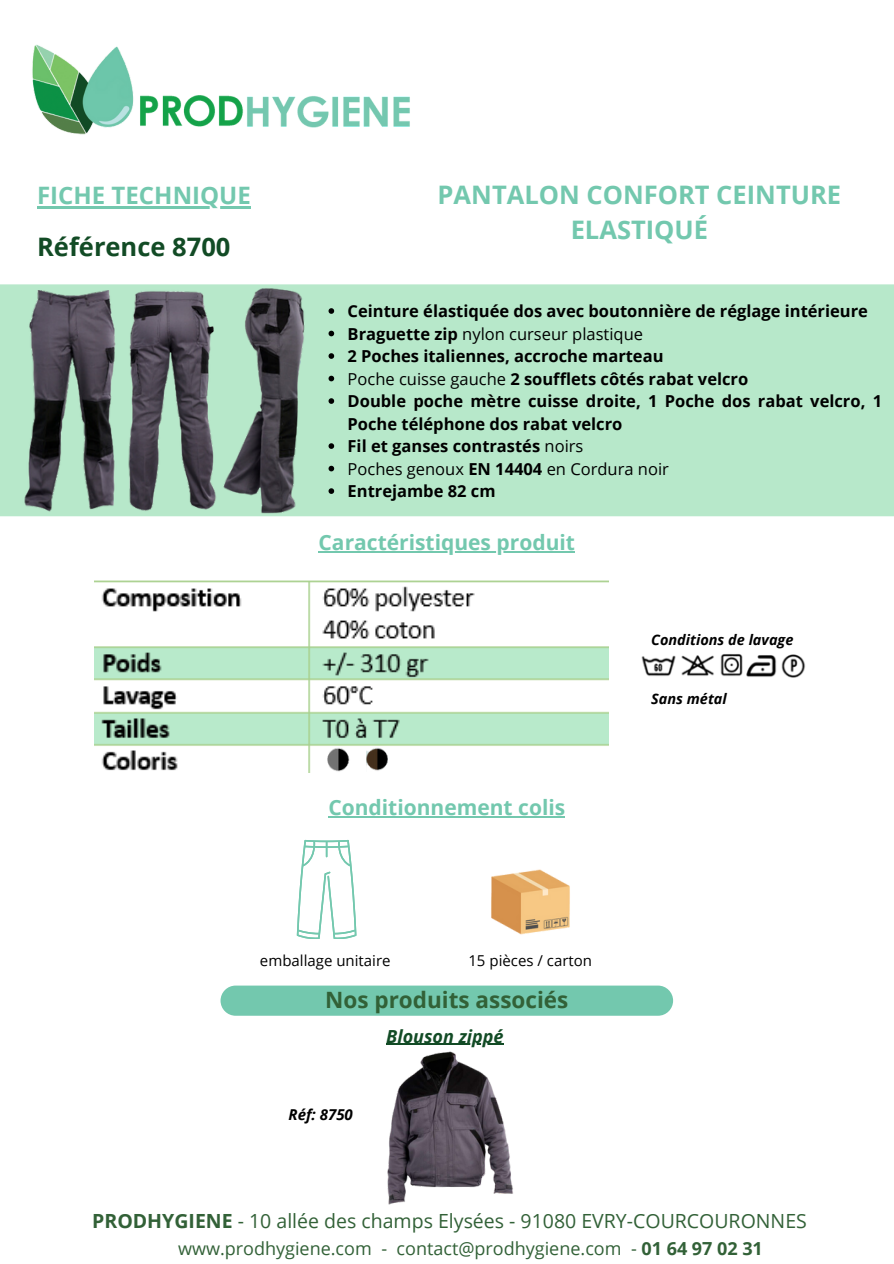
<style>
.page{position:relative;width:894px;height:1264px;background:#fff}
.page>*{position:absolute;margin:0;border:0;box-sizing:border-box;transform-origin:0 0}
.t1{font:700 25.5px/34.8px "Open Sans";color:#73c8ae;text-align:center}
.t2{font:700 25.5px "Open Sans";color:#124b25}
.t3{font:700 24px "Open Sans";color:#73c8ae}
.t4{font:700 22.5px "Open Sans";color:#326137}
.t5{font:700 21px "Open Sans";color:#73c8ae}
.t6{font:19.5px "Open Sans";color:#326137}
.t7{font:18px "Open Sans";color:#326137}
.t8{font:italic 700 18px "Open Sans";color:#124b25}
.t9{font:700 16.5px/22.5px "Open Sans";color:#000}
.t10{font:16.5px "Open Sans";color:#000}
.t11{font:15px "Open Sans";color:#000}
.t12{font:italic 700 15px "Open Sans";color:#000}
.t13{font:italic 700 14.4px "Open Sans";color:#000}
.s1{font-weight:700}
.s2{font-weight:400}
</style>
<div class="page">
<img style="left:32px;top:44px;width:378px;height:91px">
<div style="left:0;top:284px;width:893px;height:232px;background:#b7e8ca"></div>
<div style="left:0;top:295px;width:893px;height:211px;background:#b7e8ca"></div>
<div style="left:220px;top:985px;width:453px;height:30px;background:#73c8ae;border-radius:15px"></div>
<img style="left:491px;top:869px;width:79px;height:66px">
<img style="left:641px;top:654px;width:165px;height:24px">
<img style="left:387px;top:1051px;width:126px;height:154px">
<img style="left:94px;top:580px;width:514px;height:192px">
<img style="left:326px;top:746px;width:25px;height:26px">
<img style="left:366px;top:747px;width:21px;height:24px">
<img style="left:20px;top:291px;width:98px;height:221px">
<img style="left:127px;top:289px;width:89px;height:222px">
<img style="left:216px;top:284px;width:97px;height:232px">
<svg style="left:297px;top:840px;width:59px;height:99px"></svg>
<hr style="left:37px;top:206px;width:214px;height:2px;background:#73c8ae">
<hr style="left:318px;top:551px;width:257px;height:1px;background:#73c8ae">
<hr style="left:328px;top:816px;width:237px;height:1px;background:#73c8ae">
<hr style="left:386px;top:1043px;width:117px;height:1px;background:#124b25">
<svg style="left:328px;top:308px;width:6px;height:6px"></svg>
<svg style="left:328px;top:331px;width:6px;height:5px"></svg>
<svg style="left:328px;top:353px;width:6px;height:6px"></svg>
<svg style="left:328px;top:376px;width:6px;height:5px"></svg>
<svg style="left:328px;top:398px;width:6px;height:6px"></svg>
<svg style="left:328px;top:443px;width:6px;height:6px"></svg>
<svg style="left:328px;top:466px;width:6px;height:5px"></svg>
<svg style="left:328px;top:488px;width:6px;height:6px"></svg>
<p class="t3" style="left:37px;top:178px;width:215px">FICHE TECHNIQUE</p>
<p class="t2" style="left:37px;top:229px;width:195px">Référence 8700</p>
<h3 class="t1" style="left:437px;top:177px;width:405px">PANTALON CONFORT CEINTURE<br>ELASTIQUÉ</h3>
<p class="t9" style="left:347px;top:299px;width:521px">Ceinture élastiquée dos avec boutonnière de réglage intérieure</p>
<p class="t10" style="left:347px;top:322px;width:297px"><span class="s1">Braguette zip</span> nylon curseur plastique</p>
<h3 class="t9" style="left:347px;top:344px;width:317px">2 Poches italiennes, accroche marteau</h3>
<p class="t9" style="left:347px;top:367px;width:402px"><span class="s2">Poche cuisse gauche</span> 2 soufflets côtés rabat velcro</p>
<p class="t9" style="left:347px;top:389px;width:536px">Double poche mètre cuisse droite, 1 Poche dos rabat velcro, 1<br>Poche téléphone dos rabat velcro</p>
<p class="t9" style="left:347px;top:434px;width:237px">Fil et ganses contrastés <span class="s2">noirs</span></p>
<p class="t10" style="left:347px;top:457px;width:323px">Poches genoux <span class="s1">EN 14404</span> en Cordura noir</p>
<p class="t9" style="left:347px;top:479px;width:149px">Entrejambe 82 cm</p>
<p class="t5" style="left:318px;top:527px;width:258px">Caractéristiques produit</p>
<p class="t5" style="left:328px;top:792px;width:238px">Conditionnement colis</p>
<h4 class="t13" style="left:651px;top:630px;width:144px">Conditions de lavage</h4>
<h6 class="t13" style="left:651px;top:688px;width:77px">Sans métal</h6>
<h3 class="t11" style="left:260px;top:949px;width:132px">emballage unitaire</h3>
<p class="t11" style="left:468px;top:949px;width:125px">15 pièces / carton</p>
<p class="t4" style="left:325px;top:984px;width:244px">Nos produits associés</p>
<p class="t12" style="left:288px;top:1103px;width:66px">Réf: 8750</p>
<p class="t8" style="left:386px;top:1023px;width:119px">Blouson zippé</p>
<p class="t6" style="left:92px;top:1207px;width:716px"><span class="s1">PRODHYGIENE</span> - 10 allée des champs Elysées - 91080 EVRY-COURCOURONNES</p>
<p class="t7" style="left:178px;top:1235px;width:586px">www.prodhygiene.com - contact@prodhygiene.com - <span class="s1">01 64 97 02 31</span></p>
</div>
